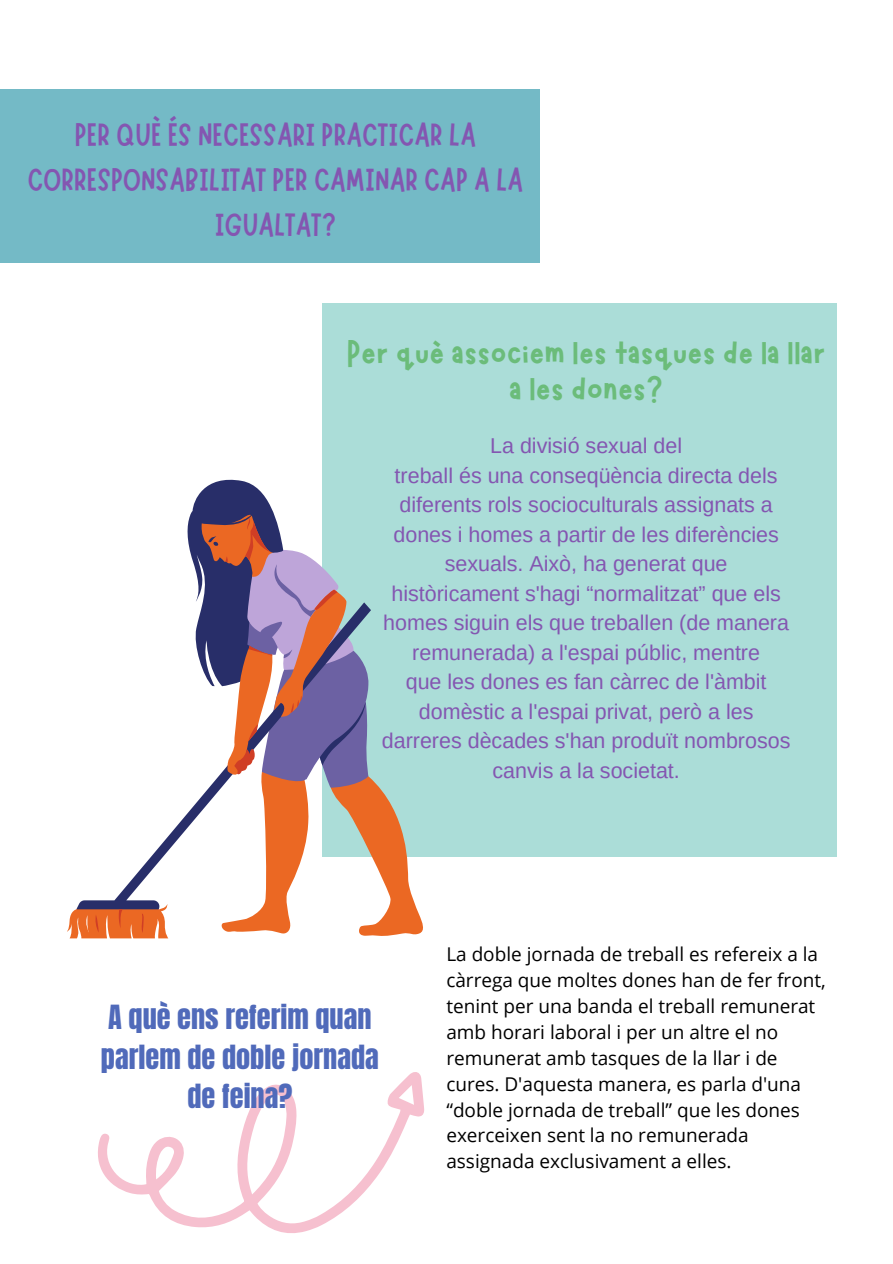
<style>
.page{position:relative;width:893px;height:1264px;background:#fff}
.page>*{position:absolute;margin:0;border:0;box-sizing:border-box;transform-origin:0 0}
.t1{font:38.1px/36px "Marykate";color:#6bbc7a;text-align:center}
.t2{font:32.4px/45.2px "Marykate";color:#8456b1;text-align:center}
.t3{font:28.35px/39.5px "Anton";color:#506aba;text-align:center}
.t4{font:21.45px/29.5px "Arimo";color:#8456b1;text-align:center}
.t5{font:19.05px/25.8px "Open Sans";color:#000}
</style>
<div class="page">
<div style="left:0;top:89px;width:540px;height:173px;background:#74bac6"></div>
<div style="left:322px;top:303px;width:514px;height:553px;background:#abddd8"></div>
<svg style="left:190px;top:479px;width:84px;height:35px;fill:#282e69"></svg>
<svg style="left:67px;top:514px;width:356px;height:424px"></svg>
<svg style="left:95px;top:517px;width:242px;height:416px"></svg>
<svg style="left:98px;top:1072px;width:326px;height:161px"></svg>
<h2 class="t2" style="left:28px;top:108px;width:497px">PER QUÈ ÉS NECESSARI PRACTICAR LA<br>CORRESPONSABILITAT PER CAMINAR CAP A LA<br>IGUALTAT?</h2>
<h1 class="t1" style="left:347px;top:332px;width:480px">Per què associem les tasques de la llar a les dones?</h1>
<p class="t4" style="left:382px;top:431px;width:410px">La divisió sexual del<br>treball és una conseqüència directa dels diferents rols socioculturals assignats a dones i homes a partir de les diferències sexuals. Això, ha generat que històricament s'hagi “normalitzat” que els homes siguin els que treballen (de manera remunerada) a l'espai públic, mentre<br>que les dones es fan càrrec de l'àmbit domèstic a l'espai privat, però a les darreres dècades s'han produït nombrosos canvis a la societat.</p>
<h3 class="t3" style="left:101px;top:998px;width:279px">A què ens referim quan parlem de doble jornada de feina?</h3>
<p class="t5" style="left:446px;top:941px;width:381px">La doble jornada de treball es refereix a la càrrega que moltes dones han de fer front, tenint per una banda el treball remunerat amb horari laboral i per un altre el no remunerat amb tasques de la llar i de cures. D'aquesta manera, es parla d'una “doble jornada de treball” que les dones exerceixen sent la no remunerada assignada exclusivament a elles.</p>
</div>
